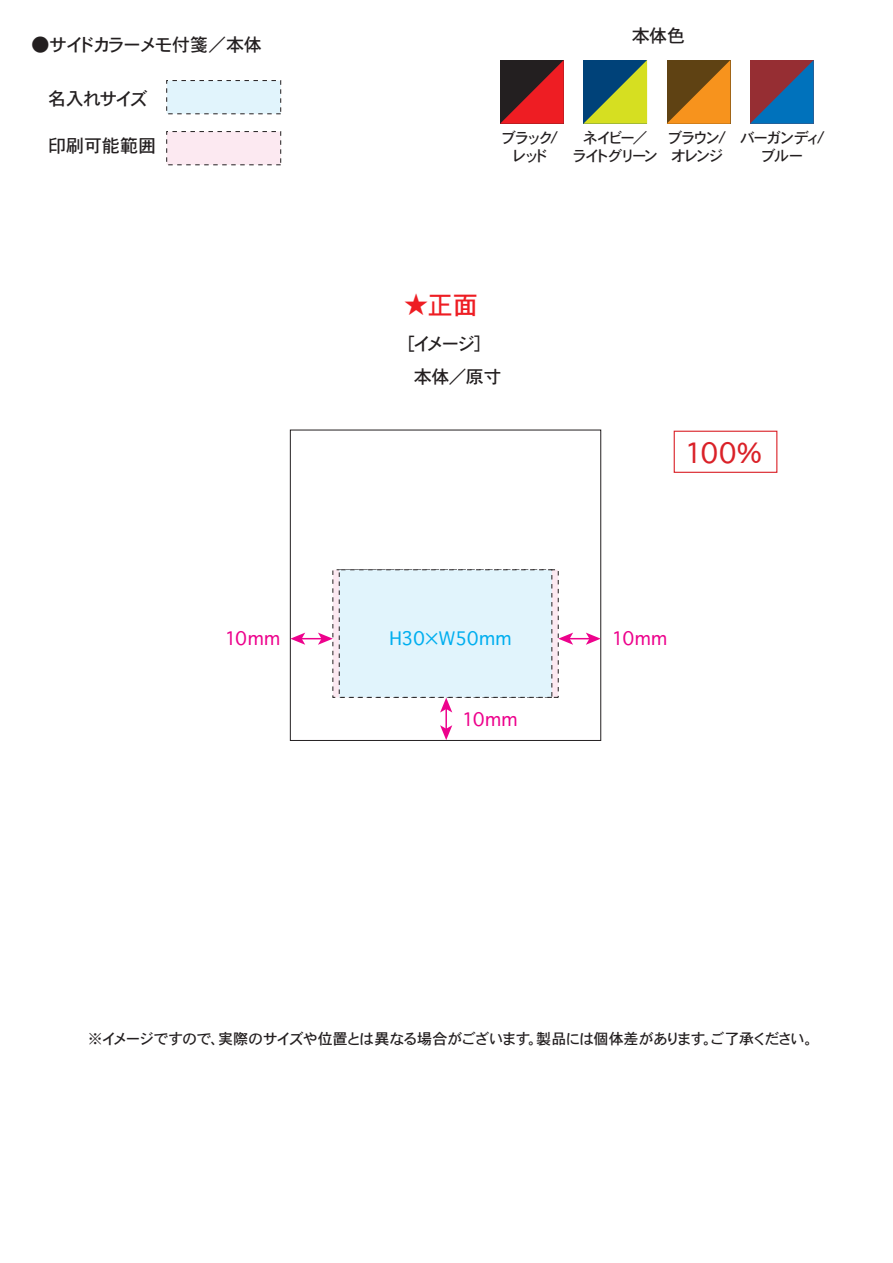
<style>
.page{position:relative;width:893px;height:1263px;background:#fff}
.page>*{position:absolute;margin:0;border:0;box-sizing:border-box;transform-origin:0 0}
.t1{font:27px "Osaka";color:#da2128}
.t2{font:25.5px "Osaka";color:#ee1d23}
.t3{font:18px/32.7px "Osaka";letter-spacing:-.005em;color:#231f20}
.t4{font:18px "Osaka";letter-spacing:.02em;color:#ed028c}
.t5{font:18px "Osaka";letter-spacing:-.01em;color:#00aeef}
.t6{font:15px/18px "Osaka";letter-spacing:.005em;color:#231f20;text-align:center}
.t7{font:15px/18px "Osaka";letter-spacing:-.04em;color:#231f20;text-align:center}
</style>
<div class="page">
<div style="left:674px;top:431px;width:103px;height:42px;border:1px solid #da2128"></div>
<div style="left:166px;top:80px;width:115px;height:34px;background:#e1f4fc"></div>
<div style="left:166px;top:131px;width:115px;height:34px;background:#fce9f1"></div>
<svg style="left:500px;top:60px;width:64px;height:64px;background:#871d21"></svg>
<svg style="left:583px;top:60px;width:64px;height:64px;background:#698f4d"></svg>
<svg style="left:667px;top:60px;width:63px;height:64px;background:#aa6a17"></svg>
<svg style="left:750px;top:60px;width:64px;height:64px;background:#4b4f77"></svg>
<div style="left:290px;top:430px;width:311px;height:311px;background:#fff;border:1px solid #231f20"></div>
<div style="left:333px;top:569px;width:225px;height:128px;background:#fce9f1"></div>
<div style="left:339px;top:569px;width:213px;height:128px;background:#e1f4fc"></div>
<hr style="left:445px;top:708px;width:2px;height:21px;background:#ed028c">
<svg style="left:440px;top:698px;width:12px;height:14px"></svg>
<svg style="left:440px;top:725px;width:12px;height:15px"></svg>
<svg style="left:558px;top:633px;width:43px;height:12px"></svg>
<svg style="left:290px;top:633px;width:43px;height:12px"></svg>
<p class="t3" style="left:32px;top:28px;width:232px">●サイドカラーメモ付箋／本体</p>
<p class="t3" style="left:48px;top:82px;width:101px">名入れサイズ</p>
<p class="t3" style="left:48px;top:129px;width:110px">印刷可能範囲</p>
<p class="t3" style="left:632px;top:19px;width:55px">本体色</p>
<p class="t6" style="left:502px;top:128px;width:58px">ブラック/レッド</p>
<p class="t6" style="left:573px;top:128px;width:86px">ネイビー／<br>ライトグリーン</p>
<p class="t6" style="left:668px;top:128px;width:59px;text-align:left">ブラウン/オレンジ</p>
<p class="t7" style="left:740px;top:128px;width:86px">バーガンディ/ブルー</p>
<h2 class="t2" style="left:404px;top:288px;width:76px">★正面</h2>
<p class="t3" style="left:414px;top:327px;width:89px;text-indent:-7px">［イメージ］本体／原寸</p>
<h1 class="t1" style="left:685px;top:436px;width:78px">100%</h1>
<p class="t5" style="left:389px;top:627px;width:124px">H30×W50mm</p>
<p class="t4" style="left:225px;top:627px;width:57px">10mm</p>
<p class="t4" style="left:612px;top:627px;width:57px">10mm</p>
<p class="t4" style="left:462px;top:708px;width:57px">10mm</p>
<p class="t6" style="left:88px;top:1029px;width:728px">※イメージですので、実際のサイズや位置とは異なる場合がございます。製品には個体差があります。ご了承ください。</p>
</div>
